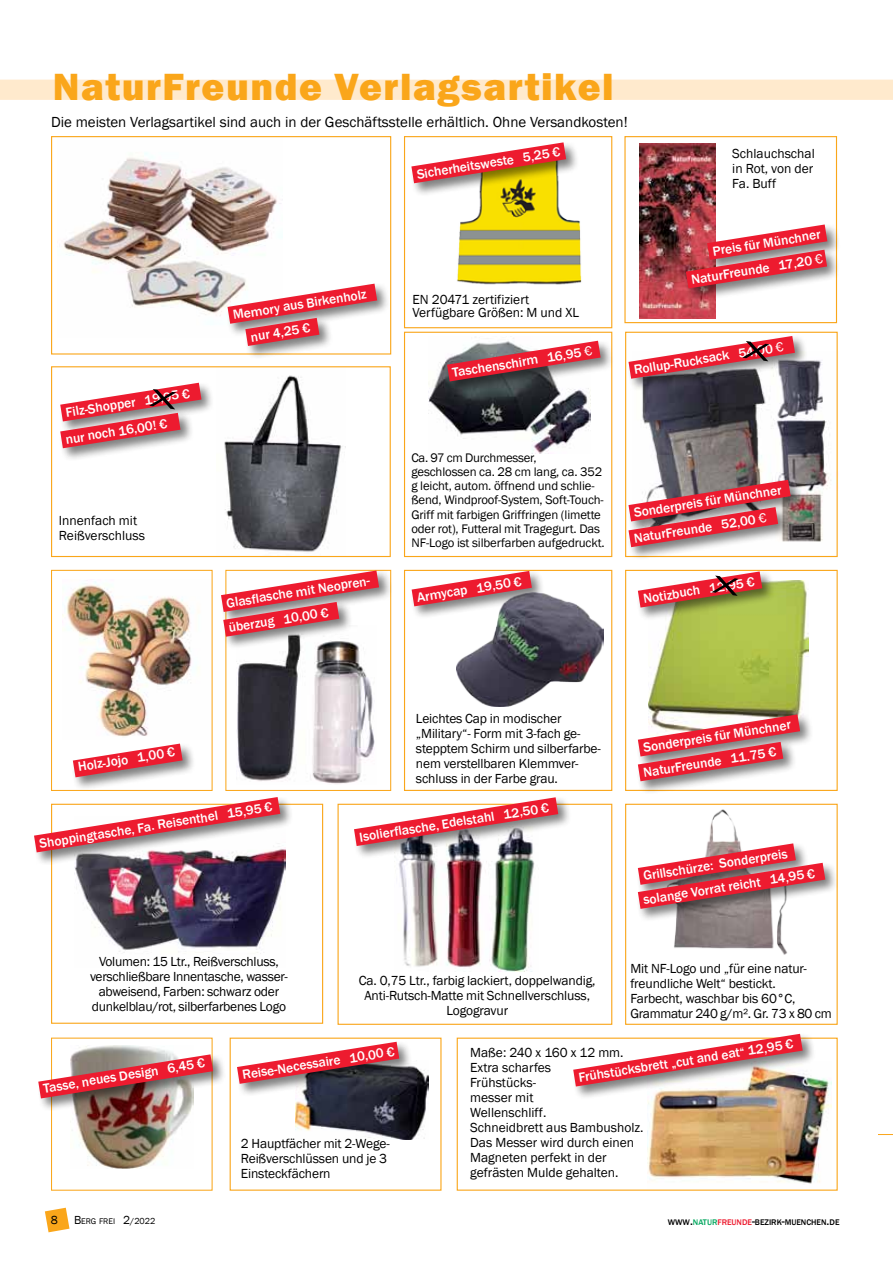
<style>
.page{position:relative;width:893px;height:1263px;background:#fff}
.page>*{position:absolute;margin:0;border:0;box-sizing:border-box;transform-origin:0 0}
.t1{font:800 39px "Franklin Gothic";letter-spacing:.04em;color:#faa61a}
.t2{font:15px "Franklin Gothic";color:#000}
.t3{font:13.5px/15px "Franklin Gothic";letter-spacing:-.01em;color:#000}
.t4{font:500 13.5px/24.8px "Franklin Gothic";color:#fff}
.t5{font:12.75px/14.2px "Franklin Gothic";letter-spacing:-.01em;color:#000}
.t6{font:12px "Franklin Gothic";color:#000}
.t7{font:500 8.4px "Franklin Gothic";color:#000}
.t8{font:8.4px "Franklin Gothic";color:#000}
.s1{font-weight:400}
.s2{font-size:12px}
.s3{font-size:9px}
.s4{color:#00a65d}
.s5{color:#ed1b2f}
</style>
<div class="page">
<svg style="left:45px;top:1208px;width:24px;height:24px"></svg>
<svg style="left:878px;top:1134px;width:15px;height:1px"></svg>
<img style="left:642px;top:360px;width:189px;height:182px">
<div style="left:625px;top:332px;width:213px;height:225px;border:1px solid #faa61a"></div>
<img style="left:428px;top:362px;width:162px;height:92px">
<div style="left:404px;top:332px;width:208px;height:225px;border:1px solid #faa61a"></div>
<img style="left:674px;top:809px;width:113px;height:146px">
<div style="left:625px;top:804px;width:213px;height:221px;border:1px solid #faa61a"></div>
<div style="left:625px;top:570px;width:213px;height:221px;border:1px solid #faa61a"></div>
<img style="left:224px;top:375px;width:118px;height:177px">
<div style="left:51px;top:366px;width:340px;height:191px;border:1px solid #faa61a"></div>
<div style="left:404px;top:136px;width:208px;height:192px;border:1px solid #faa61a"></div>
<img style="left:647px;top:1078px;width:184px;height:106px">
<div style="left:457px;top:1037px;width:381px;height:154px;border:1px solid #faa61a"></div>
<div style="left:571px;top:1031px;width:245px;height:68px;background:#000;opacity:.5"></div>
<svg style="left:573px;top:1034px;width:230px;height:52px"></svg>
<div style="left:0;top:80px;width:893px;height:20px;background:#ffeacd"></div>
<img style="left:62px;top:580px;width:137px;height:157px">
<div style="left:51px;top:570px;width:162px;height:221px;border:1px solid #faa61a"></div>
<img style="left:457px;top:196px;width:125px;height:89px">
<div style="left:71px;top:741px;width:125px;height:49px;background:#000;opacity:.5"></div>
<svg style="left:73px;top:743px;width:110px;height:34px"></svg>
<div style="left:409px;top:140px;width:170px;height:56px;background:#000;opacity:.5"></div>
<svg style="left:411px;top:142px;width:155px;height:41px"></svg>
<img style="left:296px;top:1066px;width:132px;height:73px">
<div style="left:230px;top:1037px;width:211px;height:154px;border:1px solid #faa61a"></div>
<div style="left:235px;top:1039px;width:177px;height:57px;background:#000;opacity:.5"></div>
<svg style="left:237px;top:1042px;width:162px;height:42px"></svg>
<div style="left:636px;top:841px;width:173px;height:56px;background:#000;opacity:.5"></div>
<img style="left:63px;top:153px;width:218px;height:163px">
<div style="left:51px;top:136px;width:340px;height:219px;border:1px solid #faa61a"></div>
<div style="left:225px;top:281px;width:165px;height:55px;background:#000;opacity:.5"></div>
<img style="left:398px;top:859px;width:137px;height:112px">
<div style="left:338px;top:804px;width:274px;height:221px;border:1px solid #faa61a"></div>
<img style="left:74px;top:865px;width:211px;height:89px">
<div style="left:51px;top:804px;width:272px;height:220px;border:1px solid #faa61a"></div>
<div style="left:32px;top:794px;width:261px;height:71px;background:#000;opacity:.5"></div>
<svg style="left:34px;top:797px;width:246px;height:55px"></svg>
<div style="left:352px;top:795px;width:220px;height:64px;background:#000;opacity:.5"></div>
<svg style="left:354px;top:797px;width:204px;height:49px"></svg>
<div style="left:445px;top:338px;width:169px;height:56px;background:#000;opacity:.5"></div>
<svg style="left:447px;top:341px;width:154px;height:40px"></svg>
<img style="left:456px;top:593px;width:147px;height:113px">
<div style="left:404px;top:570px;width:208px;height:221px;border:1px solid #faa61a"></div>
<div style="left:409px;top:569px;width:136px;height:50px;background:#000;opacity:.5"></div>
<svg style="left:412px;top:571px;width:120px;height:35px"></svg>
<div style="left:243px;top:315px;width:89px;height:44px;background:#000;opacity:.5"></div>
<svg style="left:227px;top:284px;width:150px;height:62px"></svg>
<div style="left:636px;top:860px;width:202px;height:62px;background:#000;opacity:.5"></div>
<svg style="left:638px;top:843px;width:187px;height:66px"></svg>
<div style="left:626px;top:477px;width:178px;height:57px;background:#000;opacity:.5"></div>
<div style="left:626px;top:505px;width:165px;height:55px;background:#000;opacity:.5"></div>
<svg style="left:628px;top:480px;width:163px;height:67px;background:#ca656e"></svg>
<img style="left:648px;top:581px;width:161px;height:131px">
<div style="left:636px;top:569px;width:139px;height:51px;background:#000;opacity:.5"></div>
<div style="left:636px;top:712px;width:177px;height:58px;background:#000;opacity:.5"></div>
<div style="left:636px;top:740px;width:160px;height:54px;background:#000;opacity:.5"></div>
<svg style="left:638px;top:714px;width:162px;height:67px"></svg>
<div style="left:626px;top:333px;width:182px;height:58px;background:#000;opacity:.5"></div>
<img style="left:237px;top:642px;width:138px;height:142px">
<div style="left:225px;top:570px;width:166px;height:221px;border:1px solid #faa61a"></div>
<div style="left:219px;top:568px;width:173px;height:57px;background:#000;opacity:.5"></div>
<div style="left:221px;top:600px;width:131px;height:50px;background:#000;opacity:.5"></div>
<svg style="left:221px;top:570px;width:158px;height:67px"></svg>
<img style="left:72px;top:1045px;width:119px;height:124px">
<div style="left:36px;top:1052px;width:190px;height:59px;background:#000;opacity:.5"></div>
<img style="left:38px;top:1054px;width:175px;height:44px">
<img style="left:640px;top:144px;width:75px;height:174px">
<div style="left:624px;top:136px;width:213px;height:187px;border:1px solid #faa61a"></div>
<div style="left:705px;top:222px;width:135px;height:51px;background:#000;opacity:.5"></div>
<div style="left:684px;top:247px;width:156px;height:54px;background:#000;opacity:.5"></div>
<svg style="left:686px;top:224px;width:141px;height:64px;background:#d8626d"></svg>
<div style="left:58px;top:380px;width:157px;height:54px;background:#000;opacity:.5"></div>
<div style="left:58px;top:411px;width:136px;height:50px;background:#000;opacity:.5"></div>
<svg style="left:628px;top:336px;width:167px;height:43px"></svg>
<svg style="left:638px;top:571px;width:124px;height:37px"></svg>
<svg style="left:60px;top:383px;width:141px;height:65px"></svg>
<h1 class="t1" style="left:53px;top:61px;width:562px">NaturFreunde Verlagsartikel</h1>
<p class="t2" style="left:51px;top:112px;width:578px">Die meisten Verlagsartikel sind auch in der Geschäftsstelle erhältlich. Ohne Versandkosten!</p>
<p class="t4" style="left:231px;top:303px;width:137px;rotate:-9deg">Memory aus Birkenholz</p>
<p class="t4" style="left:415px;top:162px;width:147px;rotate:-9deg">Sicherheitsweste 5,25 €</p>
<p class="t3" style="left:412px;top:293px;width:168px;line-height:13.5px">EN 20471 zertifiziert<br>Verfügbare Größen: M und XL</p>
<p class="t3" style="left:732px;top:146px;width:84px;text-align:justify">Schlauchschal in Rot, von der Fa. Buff</p>
<p class="t4" style="left:686px;top:243px;width:136px;text-align:right;rotate:-9deg">Preis für Münchner<br>NaturFreunde 17,20 <span class="s1">€</span></p>
<p class="t4" style="left:64px;top:401px;width:127px;rotate:-9deg">Filz-Shopper 19,95 €</p>
<p class="t4" style="left:64px;top:427px;width:104px;rotate:-9deg">nur noch 16,00! €</p>
<p class="t3" style="left:59px;top:513px;width:88px">Innenfach mit<br>Reißverschluss</p>
<p class="t4" style="left:249px;top:325px;width:62px;rotate:-9deg">nur 4,25 €</p>
<p class="t4" style="left:223px;top:591px;width:152px;rotate:-9deg">Glasflasche mit Neopren&shy;überzug 10,00 €</p>
<p class="t4" style="left:451px;top:360px;width:143px;rotate:-9deg">Taschenschirm 16,95 <span class="s1">€</span></p>
<p class="t4" style="left:632px;top:358px;width:153px;rotate:-9deg">Rollup-Rucksack 54,00 <span class="s1">€</span></p>
<p class="t5" style="left:411px;top:450px;width:195px">Ca. 97 cm Durchmesser, geschlossen ca. 28 cm lang, ca. 352 g leicht, autom. öffnend und schlie&shy;ßend, Windproof-System, Soft-Touch-Griff mit farbigen Griffringen (limette oder rot), Futteral mit Tragegurt. Das NF-Logo ist silberfarben aufgedruckt.</p>
<p class="t4" style="left:415px;top:585px;width:107px;rotate:-9deg">Armycap 19,50 €</p>
<p class="t4" style="left:628px;top:501px;width:155px;line-height:25.2px;rotate:-9deg">Sonderpreis für Münchner<br>NaturFreunde 52,00 <span class="s1">€</span></p>
<p class="t4" style="left:641px;top:587px;width:114px;rotate:-9deg">Notizbuch 12,95 €</p>
<p class="t4" style="left:76px;top:755px;width:99px;rotate:-9deg">Holz-Jojo 1,00 €</p>
<p class="t4" style="left:38px;top:831px;width:237px;rotate:-9deg">Shoppingtasche, Fa. Reisenthel 15,95 €</p>
<p class="t3" style="left:90px;top:954px;width:199px;text-align:center">Volumen: 15 Ltr., Reißverschluss, verschließbare Innentasche, wasser&shy;abweisend, Farben: schwarz oder dunkelblau/rot, silberfarbenes Logo</p>
<p class="t3" style="left:416px;top:711px;width:186px">Leichtes Cap in modischer „Military“- Form mit 3-fach ge&shy;stepptem Schirm und silberfarbe&shy;nem verstellbaren Klemmver&shy;schluss in der Farbe grau.</p>
<p class="t4" style="left:358px;top:825px;width:193px;rotate:-9deg">Isolierflasche, Edelstahl 12,50 €</p>
<p class="t3" style="left:359px;top:974px;width:238px;text-align:center">Ca. 0,75 Ltr., farbig lackiert, doppelwandig,<br>Anti-Rutsch-Matte mit Schnellverschluss,<br>Logogravur</p>
<p class="t4" style="left:638px;top:736px;width:155px;rotate:-9deg">Sonderpreis für Münchner<br>NaturFreunde 11.75 €</p>
<p class="t4" style="left:641px;top:864px;width:147px;rotate:-9deg">Grillschürze: Sonderpreis</p>
<p class="t4" style="left:641px;top:888px;width:175px;rotate:-9deg">solange Vorrat reicht 14,95 €</p>
<p class="t3" style="left:630px;top:962px;width:203px">Mit NF-Logo und „für eine natur&shy;freundliche Welt“ bestickt.<br>Farbecht, waschbar bis 60°C,<br>Grammatur 240 g/m². Gr. 73 x 80 cm</p>
<p class="t4" style="left:42px;top:1076px;width:165px;rotate:-9deg">Tasse, neues Design 6,45 €</p>
<p class="t4" style="left:241px;top:1063px;width:155px;rotate:-9deg">Reise-Necessaire 10,00 €</p>
<p class="t3" style="left:241px;top:1136px;width:150px">2 Hauptfächer mit 2-Wege-<br>Reißverschlüssen und je 3<br>Einsteckfächern</p>
<p class="t4" style="left:577px;top:1065px;width:219px;rotate:-9deg">Frühstücksbrett „cut and eat“ 12,95 €</p>
<p class="t3" style="left:470px;top:1045px;width:175px">Maße: 240 x 160 x 12 mm.<br>Extra scharfes<br>Frühstücks-<br>messer mit<br>Wellenschliff.<br>Schneidbrett aus Bambusholz.<br>Das Messer wird durch einen<br>Magneten perfekt in der gefrästen Mulde gehalten.</p>
<p class="t6" style="left:51px;top:1212px;width:9px">8</p>
<p class="t8" style="left:74px;top:1216px;width:83px"><span class="s2">B</span>ERG FREI <span class="s2">2</span><span class="s3">/2022</span></p>
<p class="t7" style="left:668px;top:1216px;width:173px">WWW<span class="s2">.</span><span class="s4">NATUR</span><span class="s5">FREUNDE</span><span class="s2">-</span>BEZIRK<span class="s2">-</span>MUENCHEN<span class="s2">.</span>DE</p>
</div>
